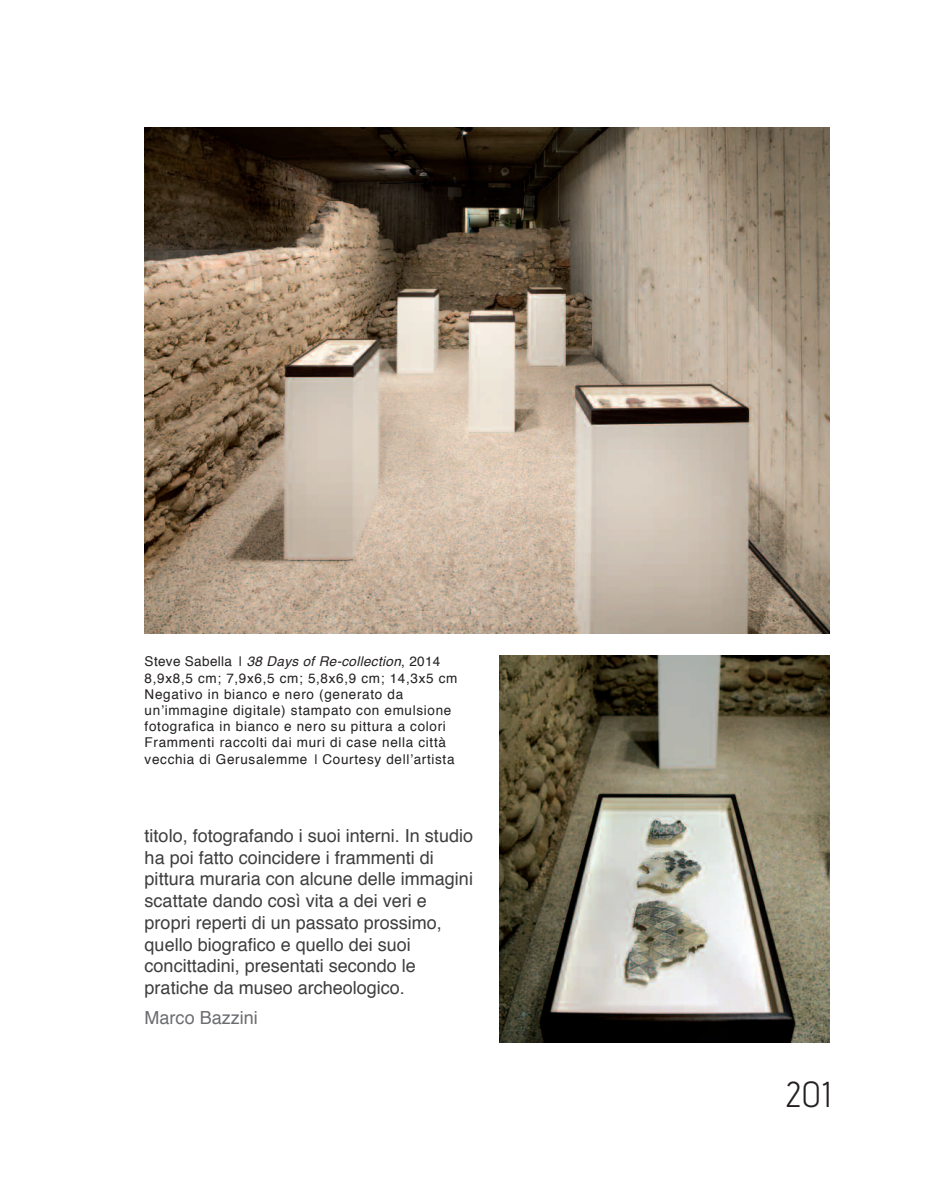
<style>
.page{position:relative;width:936px;height:1191px;background:#fff}
.page>*{position:absolute;margin:0;border:0;box-sizing:border-box;transform-origin:0 0}
.t1{font:36px "Advent Pro";color:#231f20}
.t2{font:18px/21.8px "Helvetica";color:#3e3e3f}
.t3{font:18px "Helvetica";color:#6c6d70}
.t4{font:13.5px/16.2px "Helvetica";letter-spacing:.05em;color:#231f20}
.s1{font-style:italic}
</style>
<div class="page">
<img style="left:145px;top:128px;width:684px;height:506px">
<img style="left:500px;top:655px;width:329px;height:387px">
<p class="t4" style="left:145px;top:654px;width:314px">Steve Sabella | <span class="s1">38 Days of Re-collection</span>, 2014<br>8,9x8,5 cm; 7,9x6,5 cm; 5,8x6,9 cm; 14,3x5 cm Negativo in bianco e nero (generato da un’immagine digitale) stampato con emulsione fotografica in bianco e nero su pittura a colori Frammenti raccolti dai muri di case nella città vecchia di Gerusalemme | Courtesy dell’artista</p>
<p class="t2" style="left:145px;top:826px;width:330px">titolo, fotografando i suoi interni. In studio ha poi fatto coincidere i frammenti di pittura muraria con alcune delle immagini scattate dando così vita a dei veri e propri reperti di un passato prossimo, quello biografico e quello dei suoi concittadini, presentati secondo le pratiche da museo archeologico.</p>
<h2 class="t3" style="left:145px;top:1010px;width:115px">Marco Bazzini</h2>
<h1 class="t1" style="left:786px;top:1071px;width:45px">201</h1>
</div>
